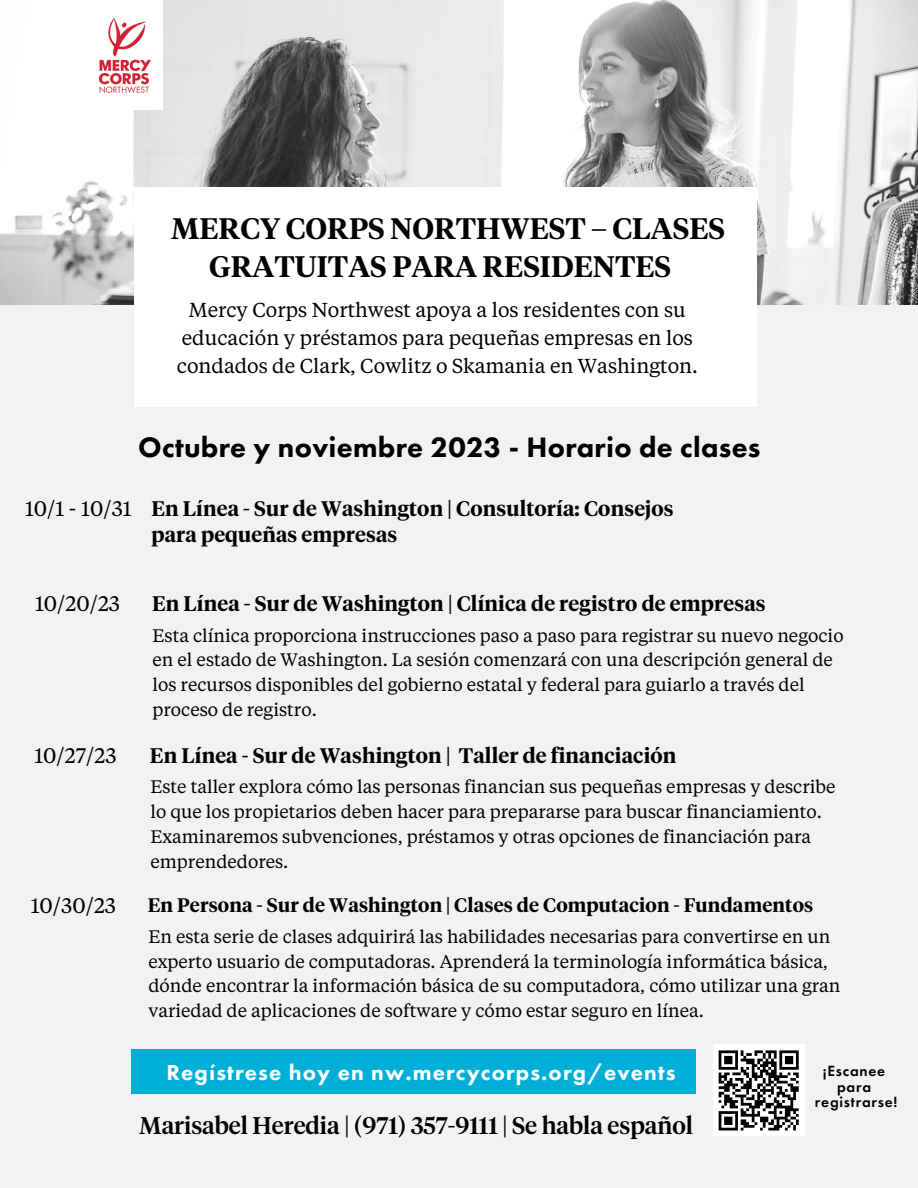
<style>
.page{position:relative;width:918px;height:1188px;background:#f1f2f3}
.page>*{position:absolute;margin:0;border:0;box-sizing:border-box;transform-origin:0 0}
.t1{font:600 29.55px/38.2px "Tiempos Headline";color:#000;text-align:center}
.t2{font:800 29.1px "Futura PT";letter-spacing:.01em;color:#000}
.t3{font:500 24px "Tiempos Headline";color:#000}
.t4{font:800 22.5px "Futura PT";letter-spacing:.05em;color:#fff}
.t5{font:600 21px/25.8px "Tiempos Headline";letter-spacing:.01em;color:#000}
.t6{font:21px "Tiempos Text";color:#000}
.t7{font:20.1px/27.9px "Tiempos Text";color:#000;text-align:center}
.t8{font:600 19.5px "Tiempos Headline";letter-spacing:.01em;color:#000}
.t9{font:18px/24.8px "Tiempos Text";color:#000}
.t10{font:600 15.3px "Futura PT";letter-spacing:.05em;color:#000}
</style>
<div class="page">
<img style="left:0;top:0;width:918px;height:304px">
<div style="left:86px;top:0;width:77px;height:110px;background:#fff"></div>
<img style="left:100px;top:19px;width:50px;height:74px">
<div style="left:135px;top:187px;width:622px;height:220px;background:#fff"></div>
<div style="left:132px;top:1049px;width:564px;height:45px;background:#00afd7"></div>
<div style="left:713px;top:1045px;width:91px;height:91px;background:#fff"></div>
<svg style="left:718px;top:1050px;width:81px;height:81px"></svg>
<p class="t1" style="left:171px;top:211px;width:555px">MERCY CORPS NORTHWEST – CLASES<br>GRATUITAS PARA RESIDENTES</p>
<p class="t7" style="left:177px;top:298px;width:522px">Mercy Corps Northwest apoya a los residentes con su educación y préstamos para pequeñas empresas en los condados de Clark, Cowlitz o Skamania en Washington.</p>
<p class="t2" style="left:138px;top:428px;width:624px">Octubre y noviembre 2023 - Horario de clases</p>
<p class="t6" style="left:25px;top:500px;width:108px">10/1 - 10/31</p>
<p class="t5" style="left:151px;top:497px;width:524px">En Línea - Sur de Washington | Consultoría: Consejos para pequeñas empresas</p>
<p class="t6" style="left:35px;top:595px;width:86px">10/20/23</p>
<p class="t5" style="left:152px;top:593px;width:615px">En Línea - Sur de Washington | Clínica de registro de empresas</p>
<p class="t9" style="left:153px;top:624px;width:693px">Esta clínica proporciona instrucciones paso a paso para registrar su nuevo negocio en el estado de Washington. La sesión comenzará con una descripción general de los recursos disponibles del gobierno estatal y federal para guiarlo a través del proceso de registro.</p>
<p class="t6" style="left:34px;top:747px;width:83px">10/27/23</p>
<p class="t5" style="left:150px;top:744px;width:528px">En Línea - Sur de Washington | Taller de financiación</p>
<p class="t9" style="left:150px;top:776px;width:687px">Este taller explora cómo las personas financian sus pequeñas empresas y describe lo que los propietarios deben hacer para prepararse para buscar financiamiento.<br>Examinaremos subvenciones, préstamos y otras opciones de financiación para emprendedores.</p>
<p class="t6" style="left:31px;top:897px;width:87px">10/30/23</p>
<p class="t8" style="left:148px;top:896px;width:667px">En Persona - Sur de Washington | Clases de Computacion - Fundamentos</p>
<p class="t9" style="left:148px;top:926px;width:694px">En esta serie de clases adquirirá las habilidades necesarias para convertirse en un experto usuario de computadoras. Aprenderá la terminología informática básica, dónde encontrar la información básica de su computadora, cómo utilizar una gran variedad de aplicaciones de software y cómo estar seguro en línea.</p>
<p class="t4" style="left:166px;top:1058px;width:511px">Regístrese hoy en nw.mercycorps.org/events</p>
<p class="t10" style="left:823px;top:1061px;width:64px">¡Escanee</p>
<p class="t10" style="left:837px;top:1077px;width:36px">para</p>
<p class="t10" style="left:815px;top:1092px;width:84px">registrarse!</p>
<p class="t3" style="left:139px;top:1116px;width:555px">Marisabel Heredia | (971) 357-9111 | Se habla español</p>
</div>
